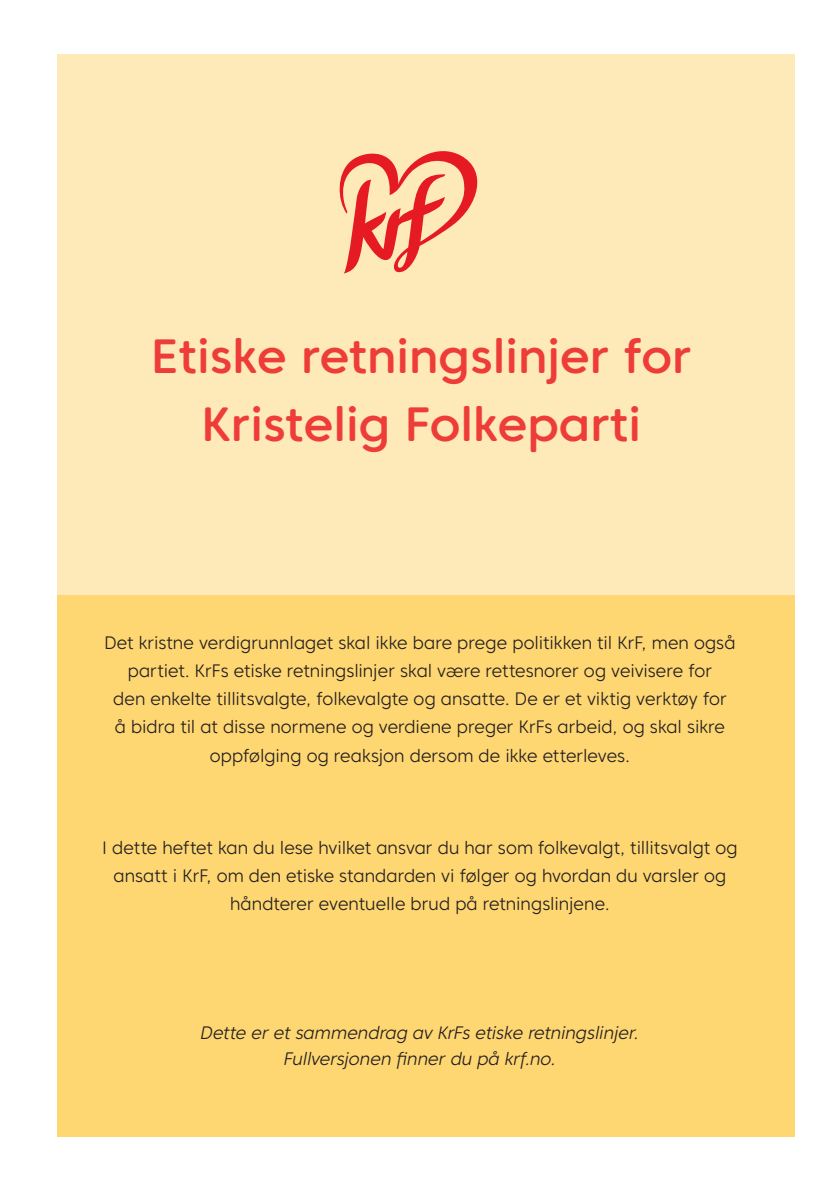
<style>
.page{position:relative;width:840px;height:1191px;background:#fff}
.page>*{position:absolute;margin:0;border:0;box-sizing:border-box;transform-origin:0 0}
.t1{font:500 48px/68px "Core Sans CR 55";color:#ee3d39;text-align:center}
.t2{font:300 18px/28px "Core Sans CR 35";color:#231f20;text-align:center;scale:.96 1}
.t3{font:18px/25.8px "Core Sans CR 35 Light It";letter-spacing:-.005em;color:#231f20;text-align:center;scale:.96 1}
</style>
<div class="page">
<div style="left:57px;top:54px;width:737px;height:541px;background:#feeab8"></div>
<div style="left:57px;top:595px;width:737px;height:542px;background:#fed672"></div>
<svg style="left:339px;top:151px;width:139px;height:123px"></svg>
<h1 class="t1" style="left:151px;top:322px;width:541px">Etiske retningslinjer for<br>Kristelig Folkeparti</h1>
<p class="t2" style="left:104px;top:629px;width:658px">Det kristne verdigrunnlaget skal ikke bare prege politikken til KrF, men også partiet. KrFs etiske retningslinjer skal være rettesnorer og veivisere for<br>den enkelte tillitsvalgte, folkevalgte og ansatte. De er et viktig verktøy for<br>å bidra til at disse normene og verdiene preger KrFs arbeid, og skal sikre oppfølging og reaksjon dersom de ikke etterleves.</p>
<p class="t2" style="left:102px;top:833px;width:662px">I dette heftet kan du lese hvilket ansvar du har som folkevalgt, tillitsvalgt og ansatt i KrF, om den etiske standarden vi følger og hvordan du varsler og håndterer eventuelle brud på retningslinjene.</p>
<p class="t3" style="left:200px;top:1020px;width:458px">Dette er et sammendrag av KrFs etiske retningslinjer.<br>Fullversjonen finner du på krf.no.</p>
</div>
